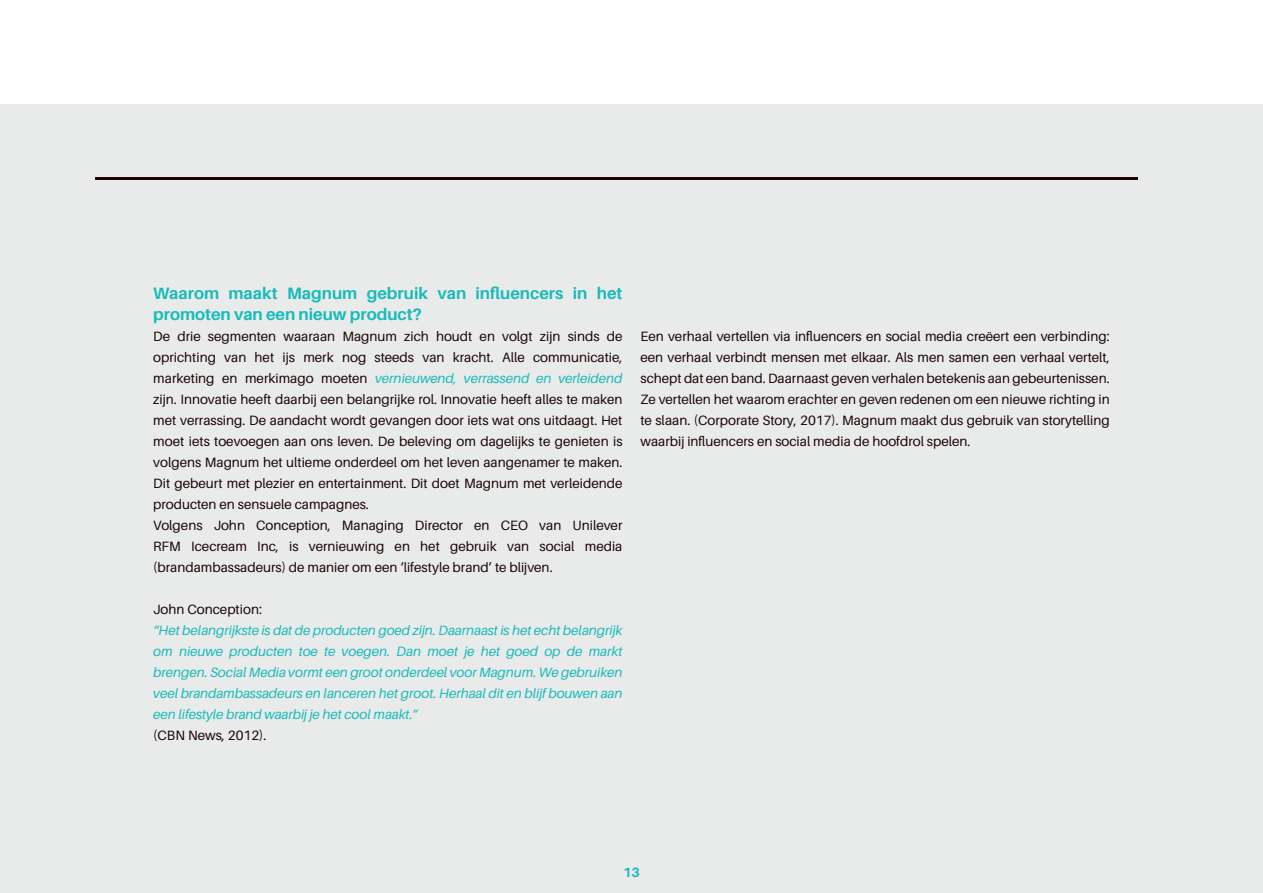
<style>
.page{position:relative;width:1263px;height:893px;background:#fff}
.page>*{position:absolute;margin:0;border:0;box-sizing:border-box;transform-origin:0 0}
.kopjes{font:700 16.5px/21px "Aileron";color:#15bbb9}
.BROODTEKST{font:13.5px/21px "Aileron";color:#1a0403;text-align:justify}
.BROODTEKST-2{font:italic 13.5px/21px "Aileron";color:#15bbb9;text-align:justify}
.t1{font:700 13.5px "Aileron";color:#15bbb9}
.s1{font-style:italic;color:#15bbb9}
</style>
<div class="page">
<div style="left:0;top:104px;width:1263px;height:789px;background:#e9eaea"></div>
<hr style="left:95px;top:178px;width:1042px;height:2px;background:#1a0403">
<p class="kopjes" style="left:153px;top:283px;width:471px">Waarom maakt Magnum gebruik van influencers in het promoten van een nieuw product?</p>
<p class="BROODTEKST" style="left:153px;top:326px;width:471px">De drie segmenten waaraan Magnum zich houdt en volgt zijn sinds de oprichting van het ijs merk nog steeds van kracht. Alle communicatie, marketing en merkimago moeten <span class="s1">vernieuwend, verrassend en verleidend </span>zijn. Innovatie heeft daarbij een belangrijke rol. Innovatie heeft alles te maken met verrassing. De aandacht wordt gevangen door iets wat ons uitdaagt. Het moet iets toevoegen aan ons leven. De beleving om dagelijks te genieten is volgens Magnum het ultieme onderdeel om het leven aangenamer te maken.<br>Dit gebeurt met plezier en entertainment. Dit doet Magnum met verleidende producten en sensuele campagnes.</p>
<p class="BROODTEKST" style="left:153px;top:515px;width:471px">Volgens John Conception, Managing Director en CEO van Unilever RFM Icecream Inc, is vernieuwing en het gebruik van social media (brandambassadeurs) de manier om een ‘lifestyle brand’ te blijven.</p>
<p class="BROODTEKST" style="left:153px;top:599px;width:110px">John Conception:</p>
<p class="BROODTEKST-2" style="left:153px;top:620px;width:471px">“Het belangrijkste is dat de producten goed zijn. Daarnaast is het echt belangrijk om nieuwe producten toe te voegen. Dan moet je het goed op de markt brengen. Social Media vormt een groot onderdeel voor Magnum. We gebruiken veel brandambassadeurs en lanceren het groot. Herhaal dit en blijf bouwen aan een lifestyle brand waarbij je het cool maakt.”</p>
<p class="BROODTEKST" style="left:153px;top:725px;width:115px">(CBN News, 2012).</p>
<p class="BROODTEKST" style="left:640px;top:326px;width:471px">Een verhaal vertellen via influencers en social media creëert een verbinding: een verhaal verbindt mensen met elkaar. Als men samen een verhaal vertelt, schept dat een band. Daarnaast geven verhalen betekenis aan gebeurtenissen.<br>Ze vertellen het waarom erachter en geven redenen om een nieuwe richting in te slaan. (Corporate Story, 2017). Magnum maakt dus gebruik van storytelling waarbij influencers en social media de hoofdrol spelen.</p>
<p class="t1" style="left:623px;top:865px;width:18px">13</p>
</div>
